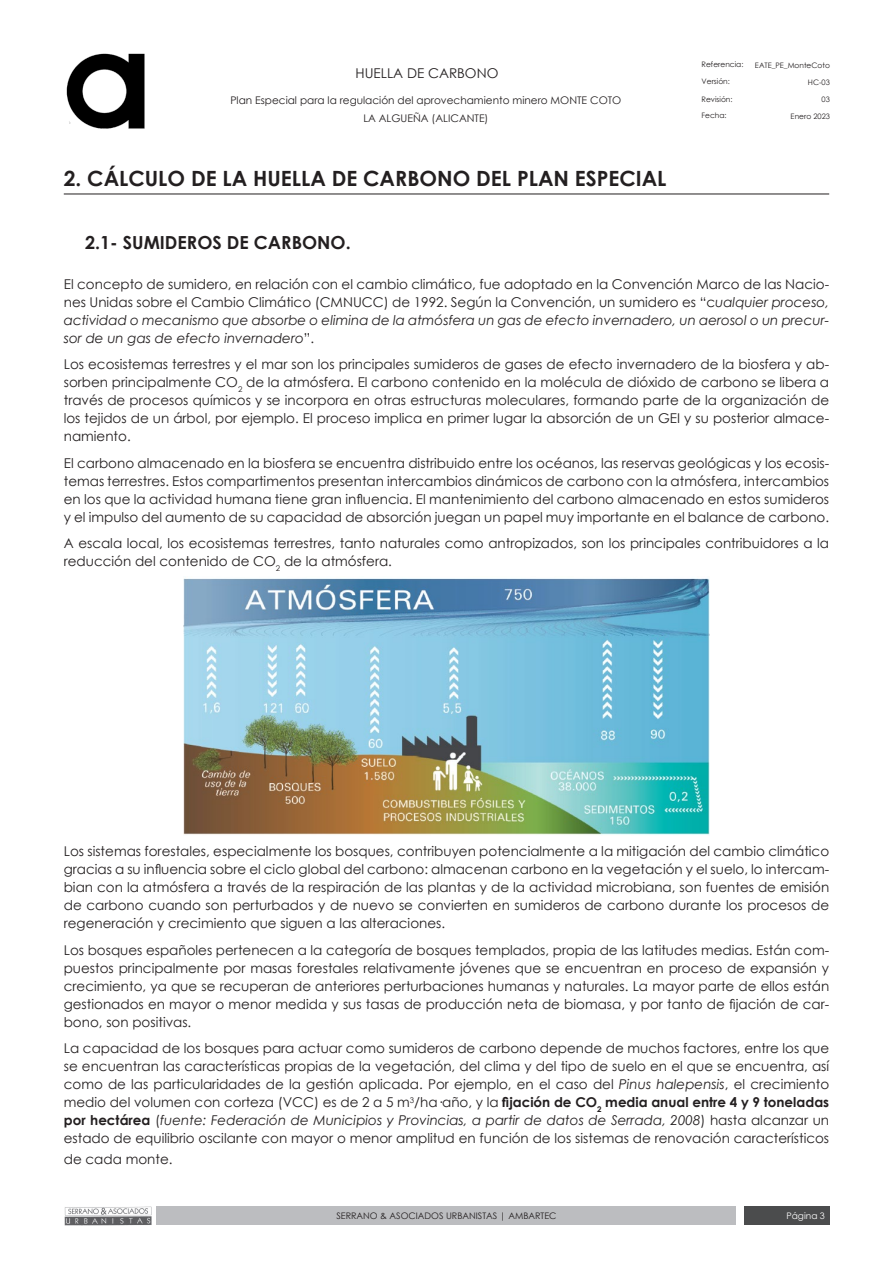
<style>
.page{position:relative;width:893px;height:1263px;background:#fff}
.page>*{position:absolute;margin:0;border:0;box-sizing:border-box;transform-origin:0 0}
.Título_00{font:700 21px "Century Gothic";color:#231f20}
.Título_01{font:700 18px "Century Gothic";color:#231f20}
.t1{font:13.5px/18px "Century Gothic";color:#231f20;text-align:justify}
.t2{font:10.5px/18px "Century Gothic";color:#231f20;text-align:center}
.t3{font:9px "Century Gothic";color:#231f20}
.t4{font:9px "Century Gothic";color:#fff}
.t5{font:7.5px "Century Gothic";color:#231f20}
.s1{font-style:italic}
.s2{font-weight:700}
</style>
<div class="page">
<img style="left:66px;top:53px;width:79px;height:76px">
<div style="left:744px;top:1206px;width:85px;height:18px;background:#4b4c4d"></div>
<img style="left:64px;top:1206px;width:87px;height:19px">
<div style="left:157px;top:1206px;width:579px;height:18px;background:#bcbdc0"></div>
<hr style="left:64px;top:194px;width:765px;height:1px;background:#231f20">
<img style="left:183px;top:578px;width:527px;height:257px">
<p class="t1" style="left:356px;top:64px;width:144px">HUELLA DE CARBONO</p>
<p class="t2" style="left:230px;top:91px;width:392px">Plan Especial para la regulación del aprovechamiento minero MONTE COTO<br>LA ALGUEÑA (ALICANTE)</p>
<p class="Título_00" style="left:64px;top:162px;width:604px">2. CÁLCULO DE LA HUELLA DE CARBONO DEL PLAN ESPECIAL</p>
<p class="t5" style="left:702px;top:59px;width:43px">Referencia:</p>
<p class="t5" style="left:702px;top:76px;width:30px">Versión:</p>
<p class="t5" style="left:702px;top:94px;width:33px">Revisión:</p>
<p class="t5" style="left:702px;top:110px;width:27px">Fecha:</p>
<p class="t5" style="left:755px;top:60px;width:77px">EATE_PE_MonteCoto</p>
<p class="t5" style="left:808px;top:77px;width:24px">HC-03</p>
<p class="t5" style="left:822px;top:94px;width:10px">03</p>
<p class="t5" style="left:791px;top:111px;width:41px">Enero 2023</p>
<p class="Título_01" style="left:85px;top:229px;width:267px">2.1- SUMIDEROS DE CARBONO.</p>
<p class="t1" style="left:64px;top:275px;width:767px">El concepto de sumidero, en relación con el cambio climático, fue adoptado en la Convención Marco de las Nacio&shy;nes Unidas sobre el Cambio Climático (CMNUCC) de 1992. Según la Convención, un sumidero es “c<span class="s1">ualquier proceso, actividad o mecanismo que absorbe o elimina de la atmósfera un gas de efecto invernadero, un aerosol o un precur&shy;sor de un gas de efecto invernadero</span>”.</p>
<p class="t1" style="left:64px;top:355px;width:767px">Los ecosistemas terrestres y el mar son los principales sumideros de gases de efecto invernadero de la biosfera y ab&shy;sorben principalmente CO<sub>2</sub> de la atmósfera. El carbono contenido en la molécula de dióxido de carbono se libera a través de procesos químicos y se incorpora en otras estructuras moleculares, formando parte de la organización de los tejidos de un árbol, por ejemplo. El proceso implica en primer lugar la absorción de un GEI y su posterior almace&shy;namiento.</p>
<p class="t1" style="left:64px;top:454px;width:767px">El carbono almacenado en la biosfera se encuentra distribuido entre los océanos, las reservas geológicas y los ecosis&shy;temas terrestres. Estos compartimentos presentan intercambios dinámicos de carbono con la atmósfera, intercambios en los que la actividad humana tiene gran influencia. El mantenimiento del carbono almacenado en estos sumideros y el impulso del aumento de su capacidad de absorción juegan un papel muy importante en el balance de carbono.</p>
<p class="t1" style="left:64px;top:534px;width:767px">A escala local, los ecosistemas terrestres, tanto naturales como antropizados, son los principales contribuidores a la reducción del contenido de CO<sub>2</sub> de la atmósfera.</p>
<p class="t1" style="left:64px;top:842px;width:767px">Los sistemas forestales, especialmente los bosques, contribuyen potencialmente a la mitigación del cambio climático gracias a su influencia sobre el ciclo global del carbono: almacenan carbono en la vegetación y el suelo, lo intercam&shy;bian con la atmósfera a través de la respiración de las plantas y de la actividad microbiana, son fuentes de emisión de carbono cuando son perturbados y de nuevo se convierten en sumideros de carbono durante los procesos de regeneración y crecimiento que siguen a las alteraciones.</p>
<p class="t1" style="left:64px;top:941px;width:767px">Los bosques españoles pertenecen a la categoría de bosques templados, propia de las latitudes medias. Están com&shy;puestos principalmente por masas forestales relativamente jóvenes que se encuentran en proceso de expansión y crecimiento, ya que se recuperan de anteriores perturbaciones humanas y naturales. La mayor parte de ellos están gestionados en mayor o menor medida y sus tasas de producción neta de biomasa, y por tanto de fijación de car&shy;bono, son positivas.</p>
<p class="t1" style="left:64px;top:1039px;width:767px">La capacidad de los bosques para actuar como sumideros de carbono depende de muchos factores, entre los que se encuentran las características propias de la vegetación, del clima y del tipo de suelo en el que se encuentra, así como de las particularidades de la gestión aplicada. Por ejemplo, en el caso del <span class="s1">Pinus halepensis</span>, el crecimiento medio del volumen con corteza (VCC) es de 2 a 5 m<sup>3</sup>/ha·año, y la <span class="s2">fijación de CO</span><sub>2</sub> <span class="s2">media anual entre 4 y 9 toneladas por hectárea</span> (<span class="s1">fuente: Federación de Municipios y Provincias, a partir de datos de Serrada, 2008</span>) hasta alcanzar un estado de equilibrio oscilante con mayor o menor amplitud en función de los sistemas de renovación característicos</p>
<p class="t1" style="left:64px;top:1150px;width:110px">de cada monte.</p>
<p class="t3" style="left:336px;top:1209px;width:222px">SERRANO &amp; ASOCIADOS URBANISTAS | AMBARTEC</p>
<p class="t4" style="left:786px;top:1209px;width:40px">Página 3</p>
</div>
